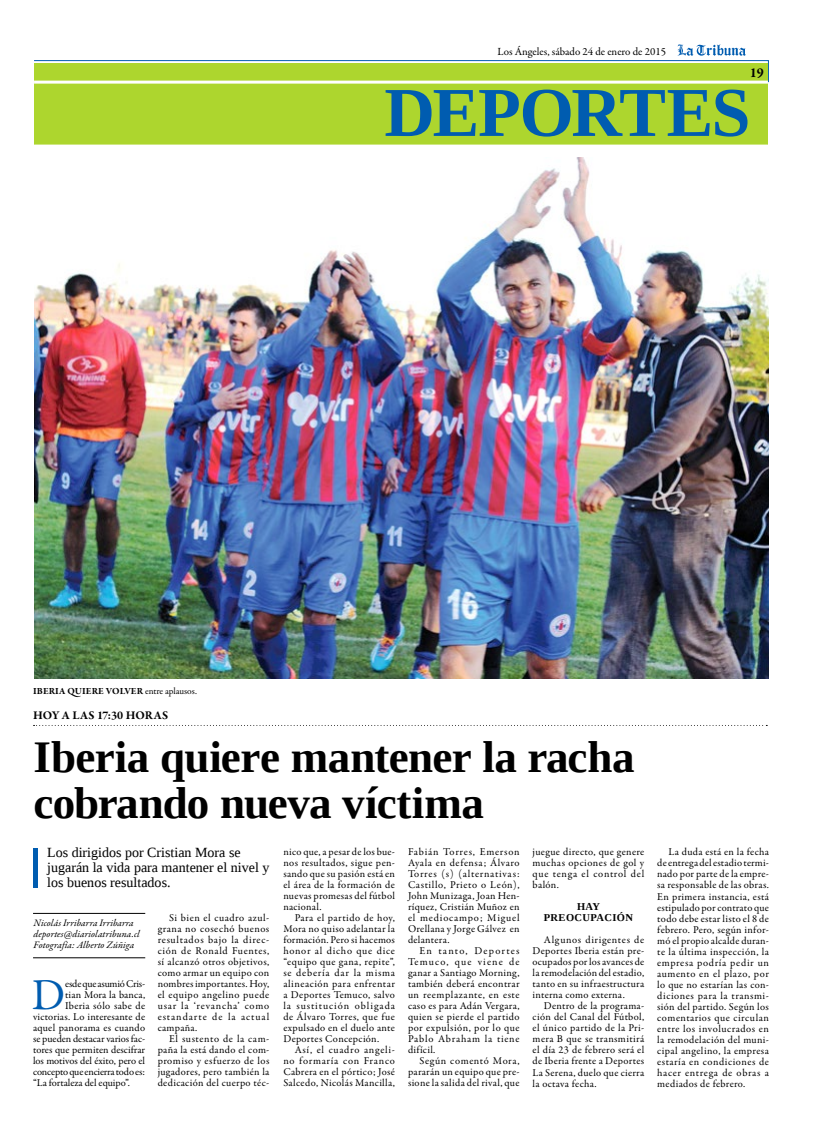
<style>
.page{position:relative;width:820px;height:1134px;background:#fff}
.page>*{position:absolute;margin:0;border:0;box-sizing:border-box;transform-origin:0 0}
.t1{font:700 70px "Liberation Serif";letter-spacing:-.025em;color:#005cb0}
.t2{font:700 45px/46px "Liberation Serif";letter-spacing:-.01em;color:#000}
.t3{font:44.5px "Garamond Premr Pro";color:#005cb0}
.t4{font:14px/15px "Liberation Serif";color:#000}
.t5{font:700 12px "Garamond Premr Pro";letter-spacing:.005em;color:#000}
.t6{font:11px "Garamond Premr Pro";color:#000}
.t7{font:10.5px/11px "Garamond Premr Pro";letter-spacing:.03em;color:#000;text-align:justify}
.t8{font:10.5px "Garamond Premr Pro";letter-spacing:-.005em;color:#000}
.t9{font:10.5px "Garamond Premr Pro";letter-spacing:-.015em;color:#000}
.t10{font:10.5px "Garamond Premr Pro";color:#000}
.t11{font:10.5px "Garamond Premr Pro";letter-spacing:.01em;color:#000}
.t12{font:700 10.5px/11px "Liberation Serif";letter-spacing:.035em;color:#000;text-align:center}
.t13{font:italic 10px/11px "Garamond Premr Pro";letter-spacing:.005em;color:#000}
.t14{font:9.5px "Garamond Premr Pro";letter-spacing:-.01em;color:#000}
.t15{font:700 9.5px "Garamond Premr Pro";color:#000}
.s1{font-weight:700}
</style>
<div class="page">
<svg style="left:34px;top:44px;width:735px;height:39px"></svg>
<div style="left:34px;top:63px;width:733px;height:82px;background:#add62e"></div>
<hr style="left:34px;top:81px;width:733px;height:3px;background:#fff">
<hr style="left:34px;top:848px;width:4px;height:39px;background:#005cb0">
<img style="left:34px;top:158px;width:734px;height:521px">
<hr style="left:33px;top:913px;width:112px;height:1px;background:#000">
<hr style="left:33px;top:957px;width:112px;height:1px;background:#000">
<svg style="left:34px;top:725px;width:733px;height:1px"></svg>
<p class="t6" style="left:497px;top:45px;width:170px">Los Ángeles, sábado 24 de enero de 2015</p>
<h1 class="t1" style="left:384px;top:65px;width:367px">DEPORTES</h1>
<p class="t15" style="left:33px;top:685px;width:23px">IBERIA</p>
<p class="t14" style="left:67px;top:685px;width:131px"><span class="s1">QUIERE VOLVER</span> entre aplausos.</p>
<p class="t5" style="left:33px;top:707px;width:136px">HOY A LAS 17:30 HORAS</p>
<h2 class="t2" style="left:34px;top:733px;width:602px">Iberia quiere mantener la racha cobrando nueva víctima</h2>
<h3 class="t4" style="left:47px;top:845px;width:223px">Los dirigidos por Cristian Mora se jugarán la vida para mantener el nivel y los buenos resultados.</h3>
<p class="t7" style="left:283px;top:847px;width:113px">nico que, a pesar de los bue&shy;nos resultados, sigue pen&shy;sando que su pasión está en el área de la formación de nuevas promesas del fútbol nacional.</p>
<p class="t7" style="left:283px;top:913px;width:113px;text-indent:11px">Para el partido de hoy, Mora no quiso adelantar la formación. Pero si hacemos honor al dicho que dice “equipo que gana, repite”, se debería dar la misma alineación para enfrentar a Deportes Temuco, salvo la sustitución obligada de Álvaro Torres, que fue expulsado en el duelo ante Deportes Concepción.</p>
<p class="t7" style="left:283px;top:1045px;width:113px;text-indent:11px">Así, el cuadro angeli&shy;no formaría con Franco Cabrera en el pórtico; José Salcedo, Nicolás Mancilla,</p>
<p class="t7" style="left:408px;top:847px;width:113px">Fabián Torres, Emerson Ayala en defensa; Álvaro Torres (s) (alternativas:<br>Castillo, Prieto o León), John Munizaga, Joan Hen&shy;ríquez, Cristián Muñoz en el mediocampo; Miguel Orellana y Jorge Gálvez en delantera.</p>
<p class="t7" style="left:408px;top:946px;width:113px;text-indent:11px">En tanto, Deportes Temuco, que viene de ganar a Santiago Morning, también deberá encontrar un reemplazante, en este caso es para Adán Vergara, quien se pierde el partido por expulsión, por lo que Pablo Abraham la tiene difícil.</p>
<p class="t7" style="left:408px;top:1056px;width:113px;text-indent:11px">Según comentó Mora, pararán un equipo que pre&shy;sione la salida del rival, que</p>
<p class="t7" style="left:532px;top:847px;width:113px">juegue directo, que genere muchas opciones de gol y que tenga el control del balón.</p>
<p class="t12" style="left:543px;top:901px;width:91px">HAY<br>PREOCUPACIÓN</p>
<p class="t7" style="left:532px;top:935px;width:113px;text-indent:11px">Algunos dirigentes de Deportes Iberia están pre&shy;ocupados por los avances de la remodelación del estadio, tanto en su infraestructura interna como externa.</p>
<p class="t7" style="left:532px;top:1001px;width:113px;text-indent:11px">Dentro de la programa&shy;ción del Canal del Fútbol, el único partido de la Pri&shy;mera B que se transmitirá el día 23 de febrero será el de Iberia frente a Deportes La Serena, duelo que cierra la octava fecha.</p>
<p class="t7" style="left:158px;top:912px;width:113px;text-indent:11px">Si bien el cuadro azul&shy;grana no cosechó buenos resultados bajo la direc&shy;ción de Ronald Fuentes, sí alcanzó otros objetivos, como armar un equipo con nombres importantes. Hoy, el equipo angelino puede usar la ‘revancha’ como estandarte de la actual campaña.</p>
<p class="t7" style="left:158px;top:1033px;width:113px;text-indent:11px">El sustento de la cam&shy;paña la está dando el com&shy;promiso y esfuerzo de los jugadores, pero también la dedicación del cuerpo téc-</p>
<p class="t13" style="left:34px;top:918px;width:108px">Nicolás Irribarra Irribarra deportes@diariolatribuna.cl<br>Fotografía: Alberto Zúñiga</p>
<h3 class="t3" style="left:32px;top:968px;width:35px">D</h3>
<p class="t9" style="left:65px;top:978px;width:81px">esde que asumió Cris-</p>
<p class="t11" style="left:65px;top:989px;width:81px">tian Mora la banca,</p>
<p class="t7" style="left:65px;top:1001px;width:81px">Iberia sólo sabe de</p>
<p class="t7" style="left:33px;top:1012px;width:114px">victorias. Lo interesante de</p>
<p class="t7" style="left:33px;top:1023px;width:114px">aquel panorama es cuando</p>
<p class="t8" style="left:33px;top:1033px;width:114px">se pueden destacar varios fac-</p>
<p class="t10" style="left:33px;top:1044px;width:114px">tores que permiten descifrar</p>
<p class="t8" style="left:33px;top:1055px;width:114px">los motivos del éxito, pero el</p>
<p class="t9" style="left:33px;top:1066px;width:113px">concepto que encierra todo es:</p>
<p class="t8" style="left:33px;top:1077px;width:98px">“La fortaleza del equipo”.</p>
<p class="t7" style="left:657px;top:847px;width:113px;text-indent:11px">La duda está en la fecha de entrega del estadio termi&shy;nado por parte de la empre&shy;sa responsable de las obras.<br>En primera instancia, está estipulado por contrato que todo debe estar listo el 8 de febrero. Pero, según infor&shy;mó el propio alcalde duran&shy;te la última inspección, la empresa podría pedir un aumento en el plazo, por lo que no estarían las con&shy;diciones para la transmi&shy;sión del partido. Según los comentarios que circulan entre los involucrados en la remodelación del muni&shy;cipal angelino, la empresa estaría en condiciones de hacer entrega de obras a mediados de febrero.</p>
</div>
